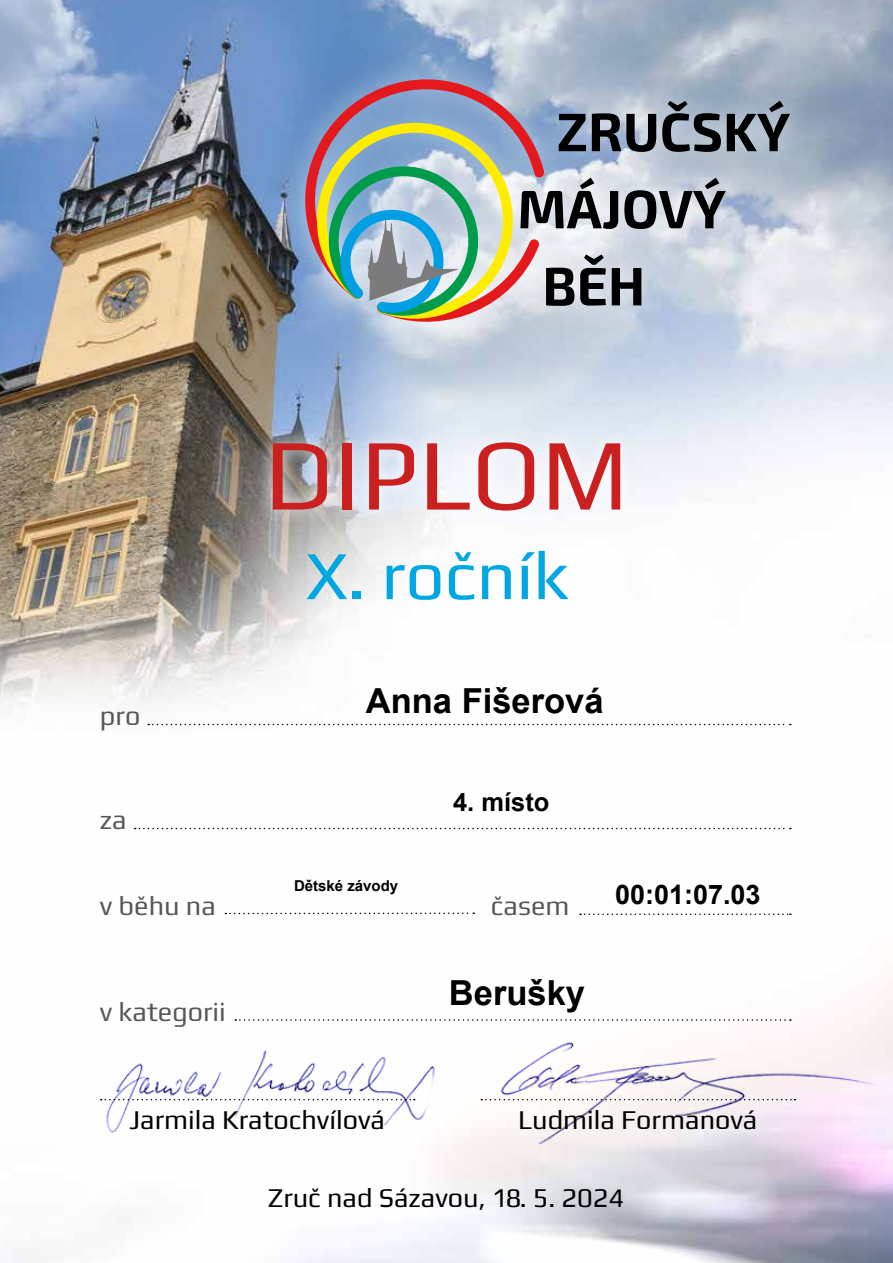
<style>
.page{position:relative;width:893px;height:1263px;background:#fff}
.page>*{position:absolute;margin:0;border:0;box-sizing:border-box;transform-origin:0 0}
.t1{font:102px "Play";color:#ca2120}
.t2{font:69px "Play";color:#00a7e2}
.t3{font:700 34.5px "Arial";color:#000}
.t4{font:27px "Play";color:#000}
.t5{font:27px "Play";color:#575756}
.t6{font:700 27px "Arial";color:#000}
.t7{font:700 25.5px "Arial";color:#000}
.t8{font:700 15px "Arial";color:#000}
.s1{font-style:inherit}
</style>
<div class="page">
<img style="left:0;top:0;width:893px;height:1263px">
<div style="left:278px;top:52px;width:537px;height:297px;background:#fff;opacity:.75"></div>
<svg style="left:296px;top:68px;width:255px;height:262px;background:#9298bb"></svg>
<svg style="left:311px;top:101px;width:479px;height:223px;background:#a3aeb0"></svg>
<svg style="left:481px;top:1099px;width:13px;height:1px"></svg>
<svg style="left:257px;top:428px;width:379px;height:98px"></svg>
<svg style="left:148px;top:724px;width:643px;height:1px"></svg>
<svg style="left:235px;top:1019px;width:556px;height:2px"></svg>
<svg style="left:580px;top:913px;width:211px;height:2px"></svg>
<svg style="left:225px;top:912px;width:249px;height:2px"></svg>
<svg style="left:135px;top:828px;width:656px;height:1px"></svg>
<img style="left:100px;top:1044px;width:342px;height:91px">
<img style="left:494px;top:1040px;width:382px;height:105px">
<h1 class="t1" style="left:264px;top:404px;width:366px">DIPLOM</h1>
<h2 class="t2" style="left:306px;top:528px;width:264px">X. ročník</h2>
<p class="t5" style="left:100px;top:697px;width:42px">pro</p>
<p class="t3" style="left:366px;top:678px;width:239px">Anna Fišerová</p>
<p class="t5" style="left:100px;top:801px;width:28px">za</p>
<p class="t7" style="left:453px;top:785px;width:98px">4. místo</p>
<p class="t8" style="left:294px;top:876px;width:106px">Dětské závody</p>
<p class="t5" style="left:100px;top:887px;width:117px">v běhu na</p>
<p class="t5" style="left:491px;top:887px;width:80px">časem</p>
<p class="t6" style="left:615px;top:877px;width:147px">00:01:07.03</p>
<p class="t5" style="left:100px;top:993px;width:127px">v kategorii</p>
<p class="t3" style="left:449px;top:970px;width:138px">Berušky</p>
<p class="t4" style="left:129px;top:1100px;width:257px">Jarmila Kratochvílová</p>
<p class="t4" style="left:518px;top:1100px;width:241px">Ludmila Formanová</p>
<p class="t4" style="left:268px;top:1179px;width:358px">Zruč nad Sázavou, 1<span class="s1">8</span>. 5. 202<span class="s1">4</span></p>
</div>
